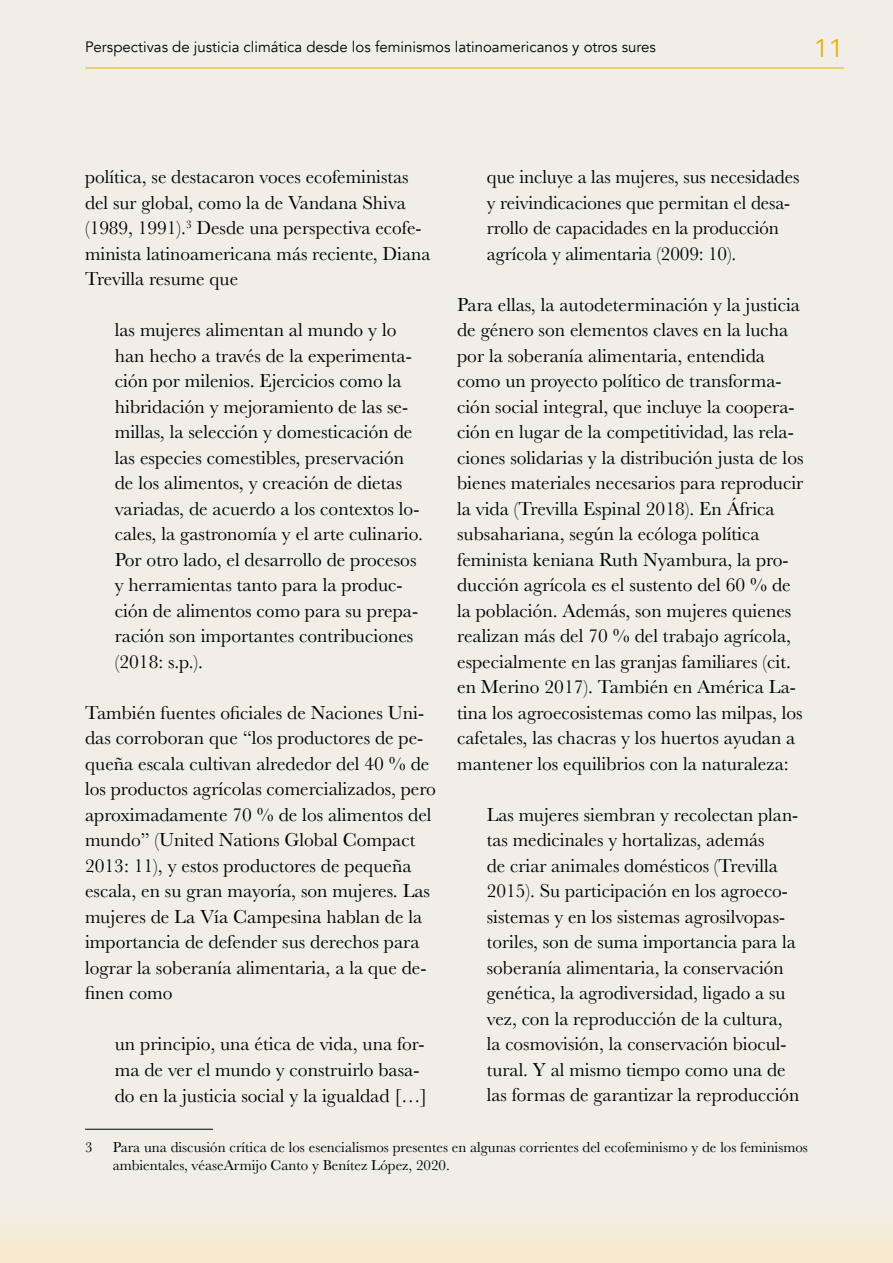
<style>
.page{position:relative;width:893px;height:1263px;background:#f1eee8}
.page>*{position:absolute;margin:0;border:0;box-sizing:border-box;transform-origin:0 0}
.t1{font:300 25.5px "Avenir";color:#e7b00f;scale:1.2 1}
.t2{font:19.5px/25.5px "Baskerville";color:#000}
.t3{font:15px/18px "Baskerville";color:#000}
.t4{font:15px "Avenir";color:#000}
</style>
<div class="page">
<hr style="left:85px;top:68px;width:759px;height:1px;background:#e7b00f">
<div style="left:0;top:1200px;width:893px;height:63px;background:linear-gradient(to right,#f4ebd9,#f4ebd9)"></div>
<hr style="left:85px;top:1129px;width:128px;height:1px;background:#000">
<p class="t4" style="left:85px;top:38px;width:572px">Perspectivas de justicia climática desde los feminismos latinoamericanos y otros sures</p>
<h1 class="t1" style="left:813px;top:34px;width:27px">11</h1>
<p class="t2" style="left:85px;top:164px;width:347px">política, se destacaron voces ecofeministas del sur global, como la de Vandana Shiva (1989, 1991).<sup>3</sup> Desde una perspectiva ecofe&shy;minista latinoamericana más reciente, Diana Trevilla resume que</p>
<p class="t2" style="left:115px;top:317px;width:310px">las mujeres alimentan al mundo y lo han hecho a través de la experimenta&shy;ción por milenios. Ejercicios como la hibridación y mejoramiento de las se&shy;millas, la selección y domesticación de las especies comestibles, preservación de los alimentos, y creación de dietas variadas, de acuerdo a los contextos lo&shy;cales, la gastronomía y el arte culinario.<br>Por otro lado, el desarrollo de procesos y herramientas tanto para la produc&shy;ción de alimentos como para su prepa&shy;ración son importantes contribuciones (2018: s.p.).</p>
<p class="t2" style="left:85px;top:700px;width:352px">También fuentes oficiales de Naciones Uni&shy;das corroboran que “los productores de pe&shy;queña escala cultivan alrededor del 40 % de los productos agrícolas comercializados, pero aproximadamente 70 % de los alimentos del mundo” (United Nations Global Compact 2013: 11), y estos productores de pequeña escala, en su gran mayoría, son mujeres. Las mujeres de La Vía Campesina hablan de la importancia de defender sus derechos para lograr la soberanía alimentaria, a la que de&shy;finen como</p>
<p class="t2" style="left:115px;top:1032px;width:314px">un principio, una ética de vida, una for&shy;ma de ver el mundo y construirlo basa&shy;do en la justicia social y la igualdad […]</p>
<p class="t2" style="left:487px;top:164px;width:314px">que incluye a las mujeres, sus necesidades y reivindicaciones que permitan el desa&shy;rrollo de capacidades en la producción agrícola y alimentaria (2009: 10).</p>
<p class="t2" style="left:457px;top:292px;width:348px">Para ellas, la autodeterminación y la justicia de género son elementos claves en la lucha por la soberanía alimentaria, entendida como un proyecto político de transforma&shy;ción social integral, que incluye la coopera&shy;ción en lugar de la competitividad, las rela&shy;ciones solidarias y la distribución justa de los bienes materiales necesarios para reproducir la vida (Trevilla Espinal 2018). En África subsahariana, según la ecóloga política feminista keniana Ruth Nyambura, la pro&shy;ducción agrícola es el sustento del 60 % de la población. Además, son mujeres quienes realizan más del 70 % del trabajo agrícola, especialmente en las granjas familiares (cit. en Merino 2017). También en América La&shy;tina los agroecosistemas como las milpas, los cafetales, las chacras y los huertos ayudan a mantener los equilibrios con la naturaleza:</p>
<p class="t2" style="left:487px;top:802px;width:314px">Las mujeres siembran y recolectan plan&shy;tas medicinales y hortalizas, además<br>de criar animales domésticos (Trevilla 2015). Su participación en los agroeco&shy;sistemas y en los sistemas agrosilvopas&shy;toriles, son de suma importancia para la soberanía alimentaria, la conservación genética, la agrodiversidad, ligado a su vez, con la reproducción de la cultura, la cosmovisión, la conservación biocul&shy;tural. Y al mismo tiempo como una de las formas de garantizar la reproducción</p>
<p class="t3" style="left:85px;top:1138px;width:9px">3</p>
<p class="t3" style="left:113px;top:1138px;width:697px">Para una discusión crítica de los esencialismos presentes en algunas corrientes del ecofeminismo y de los feminismos ambientales, véaseArmijo Canto y Benítez López, 2020.</p>
</div>
